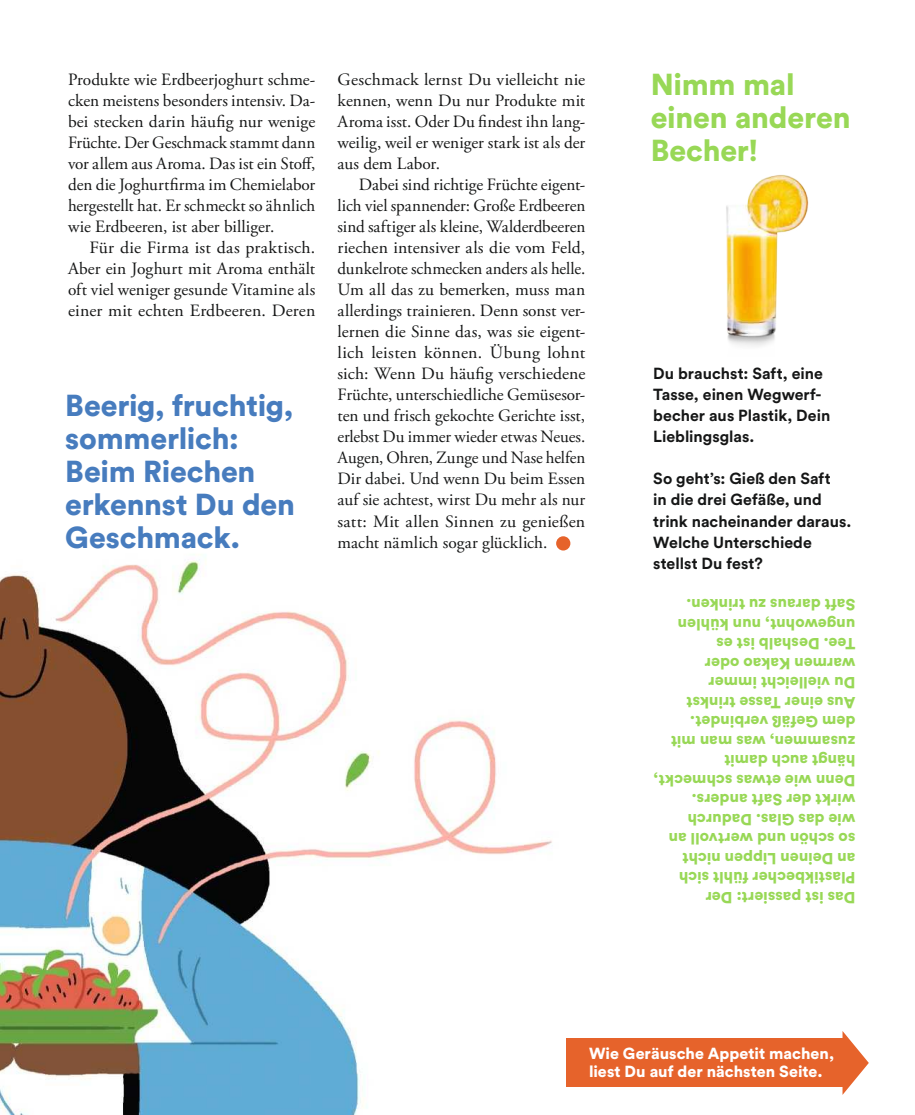
<style>
.page{position:relative;width:915px;height:1115px;background:#fff}
.page>*{position:absolute;margin:0;border:0;box-sizing:border-box;transform-origin:0 0}
.t1{font:900 30px/33px "Circular Std";letter-spacing:-.01em;color:#477cbe}
.t2{font:900 30px/33px "Circular Std";letter-spacing:-.005em;color:#98d856}
.t3{font:17.25px/21px "Zeit Garamond Pro";letter-spacing:.005em;color:#151616;text-align:justify}
.t4{font:900 15.9px/19.5px "Circular Std";color:#98d856}
.t5{font:700 15.9px/21px "Circular Std";color:#151616}
.t6{font:900 15.9px/18px "Circular Std";color:#fff}
</style>
<div class="page">
<img style="left:726px;top:174px;width:83px;height:172px">
<img style="left:0;top:537px;width:616px;height:577px">
<div style="left:556px;top:536px;width:14px;height:14px;background:#e6632b;border-radius:50%"></div>
<div style="left:566px;top:1038px;width:279px;height:48px;background:#e6632b"></div>
<svg style="left:842px;top:1031px;width:26px;height:63px"></svg>
<p class="t3" style="left:68px;top:70px;width:249px">Produkte wie Erdbeerjoghurt schme&shy;cken meistens besonders intensiv. Da&shy;bei stecken darin häufig nur wenige Früchte. Der Geschmack stammt dann vor allem aus Aroma. Das ist ein Stoff, den die Joghurtfirma im Chemielabor hergestellt hat. Er schmeckt so ähnlich wie Erdbeeren, ist aber billiger.</p>
<p class="t3" style="left:68px;top:238px;width:249px;text-indent:21px">Für die Firma ist das praktisch.<br>Aber ein Joghurt mit Aroma enthält oft viel weniger gesunde Vitamine als einer mit echten Erdbeeren. Deren</p>
<h1 class="t1" style="left:65px;top:388px;width:231px">Beerig, fruchtig, sommerlich:<br>Beim Riechen erkennst Du den<br>Geschmack.</h1>
<p class="t3" style="left:337px;top:70px;width:249px">Geschmack lernst Du vielleicht nie kennen, wenn Du nur Produkte mit Aroma isst. Oder Du findest ihn lang&shy;weilig, weil er weniger stark ist als der aus dem Labor.</p>
<p class="t3" style="left:337px;top:175px;width:249px;text-indent:21px">Dabei sind richtige Früchte eigent&shy;lich viel spannender: Große Erdbeeren sind saftiger als kleine, Walderdbeeren riechen intensiver als die vom Feld, dunkelrote schmecken anders als helle.<br>Um all das zu bemerken, muss man allerdings trainieren. Denn sonst ver&shy;lernen die Sinne das, was sie eigent&shy;lich leisten können. Übung lohnt sich: Wenn Du häufig verschiedene Früchte, unterschiedliche Gemüsesor&shy;ten und frisch gekochte Gerichte isst, erlebst Du immer wieder etwas Neues.<br>Augen, Ohren, Zunge und Nase helfen Dir dabei. Und wenn Du beim Essen auf sie achtest, wirst Du mehr als nur satt: Mit allen Sinnen zu genießen macht nämlich sogar glücklich.</p>
<h1 class="t2" style="left:650px;top:67px;width:201px">Nimm mal einen anderen<br>Becher!</h1>
<p class="t5" style="left:653px;top:363px;width:178px">Du brauchst: Saft, eine<br>Tasse, einen Wegwerf&shy;becher aus Plastik, Dein<br>Lieblingsglas.</p>
<p class="t5" style="left:653px;top:468px;width:199px">So geht’s: Gieß den Saft<br>in die drei Gefäße, und trink nacheinander daraus.<br>Welche Unterschiede stellst Du fest?</p>
<p class="t4" style="left:855px;top:907px;width:203px;rotate:-180deg">Das ist passiert: Der<br>Plastikbecher fühlt sich<br>an Deinen Lippen nicht<br>so schön und wertvoll an wie das Glas. Dadurch wirkt der Saft anders.<br>Denn wie etwas schmeckt, hängt auch damit zusammen, was man mit dem Gefäß verbindet.<br>Aus einer Tasse trinkst<br>Du vielleicht immer warmen Kakao oder<br>Tee. Deshalb ist es ungewohnt, nun kühlen<br>Saft daraus zu trinken.</p>
<p class="t6" style="left:588px;top:1043px;width:246px">Wie Geräusche Appetit machen, liest Du auf der nächsten Seite.</p>
</div>
